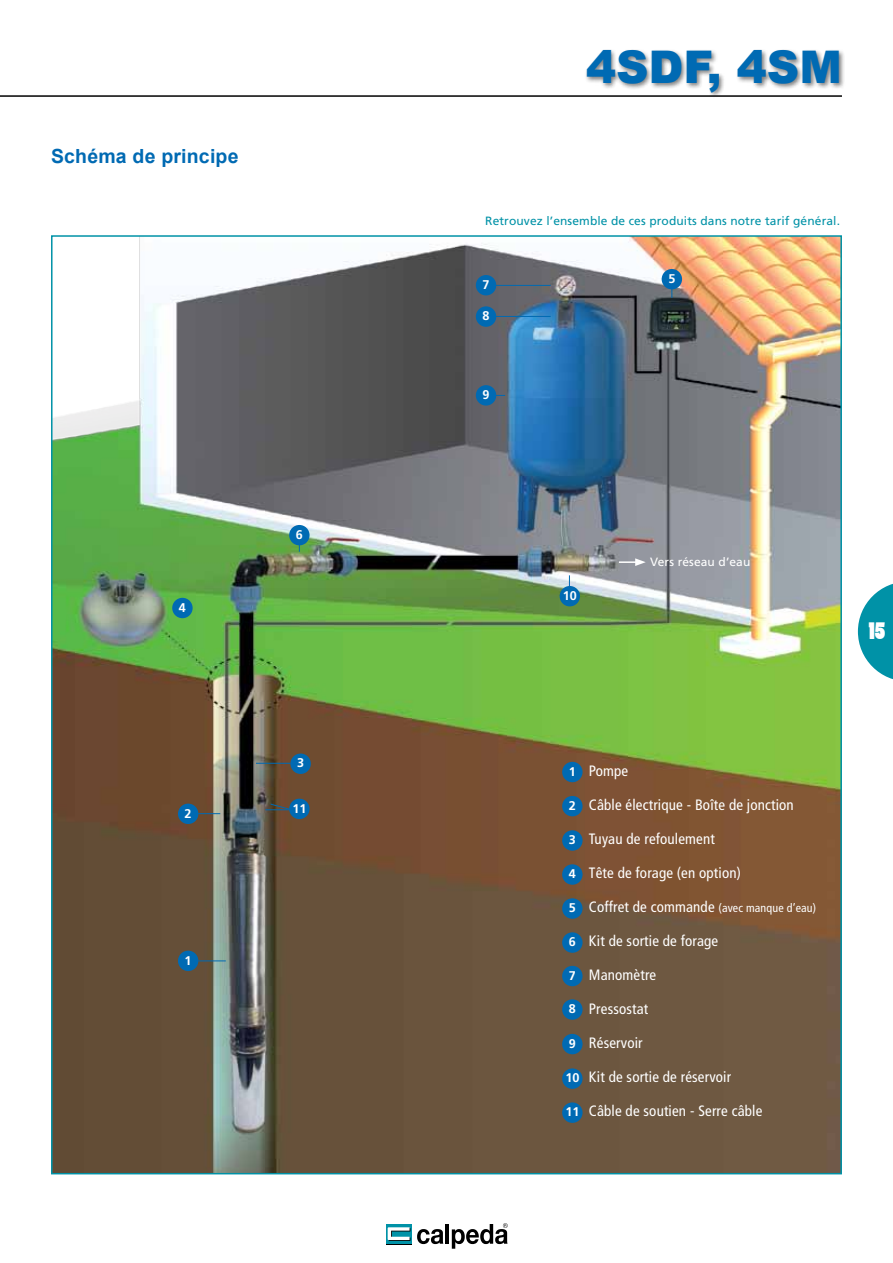
<style>
.page{position:relative;width:893px;height:1263px;background:#fff}
.page>*{position:absolute;margin:0;border:0;box-sizing:border-box;transform-origin:0 0}
.t1{font:900 45px "Arial";color:#006ab3}
.t2{font:22.5px "Poplar Std";color:#fff}
.t3{font:700 19.5px "Arial";letter-spacing:.01em;color:#006ab3}
.t4{font:condensed 15px "Frutiger";letter-spacing:.01em;color:#fff}
.t5{font:700 12.6px "Frutiger";color:#fff}
.t6{font:12px "Frutiger";letter-spacing:.01em;color:#0092a7}
.t7{font:12px "Frutiger";letter-spacing:.01em;color:#fff}
.s1{font-size:12px}
</style>
<div class="page">
<svg style="left:858px;top:583px;width:35px;height:97px"></svg>
<div style="left:584px;top:48px;width:261px;height:51px;background:#000;opacity:.5"></div>
<div style="left:387px;top:1225px;width:25px;height:19px;background:#0092a7"></div>
<svg style="left:386px;top:1224px;width:25px;height:19px"></svg>
<svg style="left:388px;top:1227px;width:22px;height:14px"></svg>
<svg style="left:417px;top:1229px;width:26px;height:15px"></svg>
<hr style="left:446px;top:1224px;width:3px;height:20px;background:#000">
<svg style="left:452px;top:1223px;width:56px;height:26px"></svg>
<hr style="left:0;top:96px;width:842px;height:1px;background:#000">
<img style="left:54px;top:238px;width:785px;height:933px">
<div style="left:562px;top:762px;width:21px;height:20px;background:#006ab3;border-radius:50%"></div>
<div style="left:562px;top:796px;width:21px;height:20px;background:#006ab3;border-radius:50%"></div>
<div style="left:562px;top:830px;width:21px;height:21px;background:#006ab3;border-radius:50%"></div>
<div style="left:562px;top:864px;width:21px;height:21px;background:#006ab3;border-radius:50%"></div>
<div style="left:562px;top:898px;width:21px;height:21px;background:#006ab3;border-radius:50%"></div>
<div style="left:562px;top:932px;width:21px;height:21px;background:#006ab3;border-radius:50%"></div>
<div style="left:562px;top:966px;width:21px;height:20px;background:#006ab3;border-radius:50%"></div>
<div style="left:562px;top:999px;width:21px;height:21px;background:#006ab3;border-radius:50%"></div>
<div style="left:562px;top:1034px;width:21px;height:20px;background:#006ab3;border-radius:50%"></div>
<div style="left:562px;top:1068px;width:21px;height:21px;background:#006ab3;border-radius:50%"></div>
<div style="left:562px;top:1102px;width:21px;height:21px;background:#006ab3;border-radius:50%"></div>
<div style="left:178px;top:951px;width:20px;height:20px;background:#006ab3;border-radius:50%"></div>
<div style="left:178px;top:804px;width:20px;height:20px;background:#006ab3;border-radius:50%"></div>
<div style="left:290px;top:753px;width:21px;height:21px;background:#006ab3;border-radius:50%"></div>
<div style="left:172px;top:598px;width:21px;height:20px;background:#006ab3;border-radius:50%"></div>
<div style="left:662px;top:269px;width:20px;height:20px;background:#006ab3;border-radius:50%"></div>
<div style="left:289px;top:525px;width:21px;height:20px;background:#006ab3;border-radius:50%"></div>
<div style="left:476px;top:275px;width:20px;height:20px;background:#006ab3;border-radius:50%"></div>
<div style="left:476px;top:306px;width:20px;height:21px;background:#006ab3;border-radius:50%"></div>
<div style="left:476px;top:385px;width:20px;height:21px;background:#006ab3;border-radius:50%"></div>
<div style="left:560px;top:586px;width:20px;height:20px;background:#006ab3;border-radius:50%"></div>
<div style="left:289px;top:799px;width:21px;height:20px;background:#006ab3;border-radius:50%"></div>
<svg style="left:198px;top:960px;width:28px;height:1px"></svg>
<svg style="left:198px;top:813px;width:22px;height:1px"></svg>
<hr style="left:256px;top:763px;width:35px;height:1px;background:#006ab3">
<svg style="left:265px;top:803px;width:26px;height:7px"></svg>
<hr style="left:493px;top:316px;width:58px;height:1px;background:#006ab3">
<hr style="left:493px;top:285px;width:58px;height:1px;background:#006ab3">
<svg style="left:619px;top:558px;width:27px;height:8px"></svg>
<h3 class="t3" style="left:51px;top:143px;width:189px">Schéma de principe</h3>
<p class="t5" style="left:179px;top:600px;width:9px">4</p>
<p class="t5" style="left:185px;top:806px;width:9px">2</p>
<p class="t5" style="left:185px;top:953px;width:9px">1</p>
<p class="t5" style="left:296px;top:527px;width:9px">6</p>
<p class="t5" style="left:297px;top:756px;width:9px">3</p>
<p class="t5" style="left:292px;top:801px;width:16px">11</p>
<h1 class="t1" style="left:586px;top:35px;width:257px">4SDF, 4SM</h1>
<p class="t6" style="left:485px;top:214px;width:356px">Retrouvez l’ensemble de ces produits dans notre tarif général.</p>
<p class="t5" style="left:482px;top:277px;width:9px">7</p>
<p class="t5" style="left:482px;top:308px;width:9px">8</p>
<p class="t5" style="left:482px;top:387px;width:9px">9</p>
<p class="t5" style="left:668px;top:271px;width:9px">5</p>
<p class="t5" style="left:563px;top:588px;width:16px">10</p>
<p class="t7" style="left:650px;top:555px;width:102px">Vers réseau d’eau</p>
<p class="t5" style="left:569px;top:764px;width:9px">1</p>
<p class="t5" style="left:569px;top:798px;width:9px">2</p>
<p class="t5" style="left:569px;top:832px;width:9px">3</p>
<p class="t5" style="left:569px;top:866px;width:9px">4</p>
<p class="t5" style="left:569px;top:900px;width:9px">5</p>
<p class="t5" style="left:569px;top:934px;width:9px">6</p>
<p class="t5" style="left:569px;top:968px;width:9px">7</p>
<p class="t5" style="left:569px;top:1001px;width:9px">8</p>
<p class="t5" style="left:569px;top:1036px;width:9px">9</p>
<p class="t5" style="left:565px;top:1070px;width:16px">10</p>
<p class="t5" style="left:565px;top:1104px;width:16px">11</p>
<p class="t4" style="left:589px;top:762px;width:41px">Pompe</p>
<p class="t4" style="left:589px;top:796px;width:206px">Câble électrique - Boîte de jonction</p>
<p class="t4" style="left:589px;top:830px;width:127px">Tuyau de refoulement</p>
<p class="t4" style="left:589px;top:864px;width:154px">Tête de forage (en option)</p>
<p class="t4" style="left:589px;top:898px;width:229px">Coffret de commande <span class="s1">(avec manque d’eau)</span></p>
<p class="t4" style="left:589px;top:932px;width:131px">Kit de sortie de forage</p>
<p class="t4" style="left:589px;top:966px;width:69px">Manomètre</p>
<p class="t4" style="left:589px;top:1000px;width:61px">Pressostat</p>
<p class="t4" style="left:589px;top:1034px;width:55px">Réservoir</p>
<p class="t4" style="left:589px;top:1068px;width:144px">Kit de sortie de réservoir</p>
<p class="t4" style="left:589px;top:1102px;width:175px">Câble de soutien - Serre câble</p>
<h2 class="t2" style="left:869px;top:618px;width:18px">15</h2>
</div>
